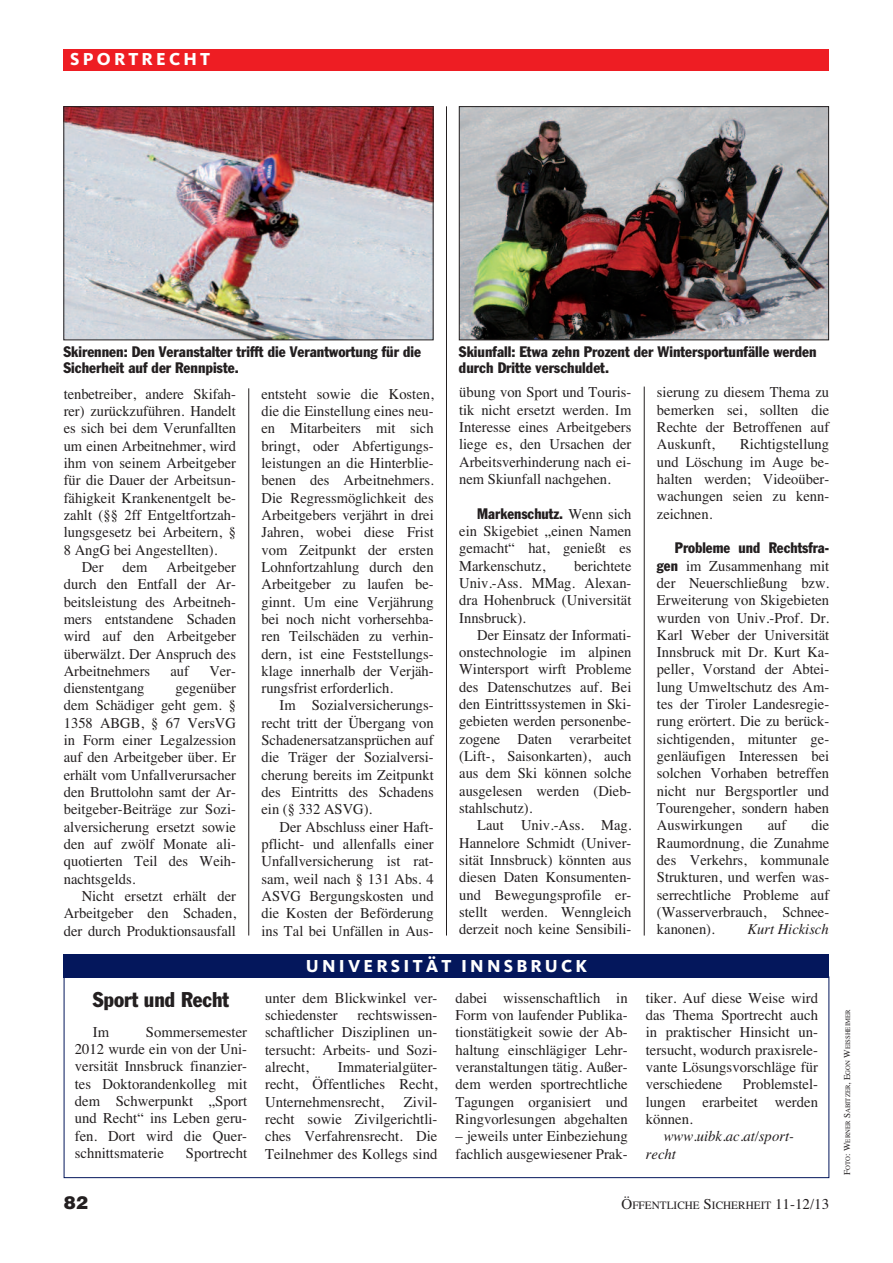
<style>
.page{position:relative;width:893px;height:1263px;background:#fff}
.page>*{position:absolute;margin:0;border:0;box-sizing:border-box;transform-origin:0 0}
.t1{font:condensed 21px "Franklin Gothic";color:#231f20}
.t2{font:800 18px "Kievit";letter-spacing:.175em;color:#fff}
.t3{font:900 18px "Helvetica";color:#231f20}
.t4{font:15px/17.4px "Times";color:#231f20;text-align:justify}
.t5{font:condensed 15px/15.8px "Franklin Gothic";color:#231f20}
.t6{font:italic 15px/17.2px "Times";color:#231f20}
.t7{font:11.25px "Times";color:#231f20}
.t8{font:6.75px "Times";color:#231f20}
.s1{font-family:"Times";font-stretch:normal}
.s2{font-family:"Franklin Gothic";font-stretch:condensed}
.s3{font-size:15px}
.s4{font-size:9px}
</style>
<div class="page">
<hr style="left:248px;top:388px;width:1px;height:547px;background:#231f20">
<hr style="left:446px;top:106px;width:1px;height:829px;background:#231f20">
<hr style="left:644px;top:387px;width:1px;height:548px;background:#231f20">
<div style="left:64px;top:49px;width:765px;height:21px;background:#ee1d23"></div>
<img style="left:65px;top:108px;width:366px;height:230px">
<div style="left:63px;top:106px;width:370px;height:234px;border:1px solid #231f20"></div>
<img style="left:461px;top:108px;width:366px;height:230px">
<div style="left:459px;top:106px;width:370px;height:234px;border:1px solid #231f20"></div>
<div style="left:64px;top:977px;width:765px;height:201px;border:1px solid #04175c"></div>
<div style="left:64px;top:954px;width:765px;height:23px;background:#04175c"></div>
<p class="t2" style="left:70px;top:53px;width:141px">SPORTRECHT</p>
<p class="t5" style="left:63px;top:345px;width:359px">Skirennen: Den Veranstalter trifft die Verantwortung für die<br>Sicherheit auf der Rennpiste.</p>
<p class="t5" style="left:459px;top:345px;width:359px">Skiunfall: Etwa zehn Prozent der Wintersportunfälle werden durch Dritte verschuldet.</p>
<p class="t4" style="left:64px;top:385px;width:174px">tenbetreiber, andere Skifah-</p>
<p class="t4" style="left:64px;top:402px;width:174px">rer) zurückzuführen. Handelt</p>
<p class="t4" style="left:64px;top:419px;width:174px">es sich bei dem Verunfallten</p>
<p class="t4" style="left:64px;top:437px;width:174px">um einen Arbeitnehmer, wird</p>
<p class="t4" style="left:64px;top:454px;width:174px">ihm von seinem Arbeitgeber</p>
<p class="t4" style="left:64px;top:471px;width:174px">für die Dauer der Arbeitsun-</p>
<p class="t4" style="left:64px;top:489px;width:174px">fähigkeit Krankenentgelt be-</p>
<p class="t4" style="left:64px;top:506px;width:174px">zahlt (§§ 2ff Entgeltfortzah-</p>
<p class="t4" style="left:64px;top:523px;width:174px">lungsgesetz bei Arbeitern, §</p>
<p class="t4" style="left:64px;top:541px;width:155px">8 AngG bei Angestellten).</p>
<p class="t4" style="left:82px;top:558px;width:23px">Der</p>
<p class="t4" style="left:123px;top:558px;width:27px">dem</p>
<p class="t4" style="left:64px;top:558px;width:174px;text-indent:103px">Arbeitgeber durch den Entfall der Ar&shy;beitsleistung des Arbeitneh&shy;mers entstandene Schaden wird auf den Arbeitgeber überwälzt. Der Anspruch des Arbeitnehmers</p>
<p class="t4" style="left:170px;top:662px;width:20px">auf</p>
<p class="t4" style="left:209px;top:662px;width:28px">Ver-</p>
<p class="t4" style="left:64px;top:679px;width:82px">dienstentgang</p>
<p class="t4" style="left:64px;top:679px;width:174px;text-indent:112px">gegenüber dem Schädiger geht gem. § 1358 ABGB, § 67 VersVG in Form einer Legalzession auf den Arbeitgeber über. Er erhält vom Unfallverursacher den Bruttolohn samt der Ar&shy;beitgeber-Beiträge zur Sozi&shy;alversicherung ersetzt sowie den auf zwölf Monate ali&shy;quotierten Teil des Weih&shy;nachtsgelds.</p>
<p class="t4" style="left:64px;top:887px;width:174px;text-indent:18px">Nicht ersetzt erhält der Arbeitgeber den Schaden, der durch Produktionsausfall</p>
<h1 class="t1" style="left:93px;top:992px;width:138px">Sport und Recht</h1>
<p class="t4" style="left:93px;top:1023px;width:18px">Im</p>
<p class="t4" style="left:75px;top:1023px;width:174px;text-indent:71px">Sommersemester 2012 wurde ein von der Uni&shy;versität Innsbruck finanzier&shy;tes Doktorandenkolleg mit dem Schwerpunkt „Sport und Recht“ ins Leben geru&shy;fen. Dort wird die Quer&shy;schnittsmaterie</p>
<p class="t4" style="left:186px;top:1144px;width:63px">Sportrecht</p>
<p class="t4" style="left:261px;top:385px;width:174px">entsteht sowie die Kosten, die die Einstellung eines neu&shy;en Mitarbeiters mit sich bringt, oder Abfertigungs&shy;leistungen an die Hinterblie&shy;benen des Arbeitnehmers.<br>Die Regressmöglichkeit des Arbeitgebers verjährt in drei Jahren, wobei diese Frist vom Zeitpunkt der ersten Lohnfortzahlung durch den Arbeitgeber zu laufen be&shy;ginnt. Um eine Verjährung bei noch nicht vorhersehba&shy;ren Teilschäden zu verhin&shy;dern, ist eine Feststellungs&shy;klage innerhalb der Verjäh&shy;rungsfrist erforderlich.</p>
<p class="t4" style="left:261px;top:697px;width:174px;text-indent:18px">Im Sozialversicherungs&shy;recht tritt der Übergang von Schadenersatzansprüchen auf die Träger der Sozialversi&shy;cherung bereits im Zeitpunkt des Eintritts des Schadens ein (§ 332 ASVG).</p>
<p class="t4" style="left:261px;top:818px;width:174px;text-indent:18px">Der Abschluss einer Haft&shy;pflicht- und allenfalls einer Unfallversicherung ist rat&shy;sam, weil nach § 131 Abs. 4<br>ASVG Bergungskosten und die Kosten der Beförderung ins Tal bei Unfällen in Aus-</p>
<p class="t4" style="left:459px;top:383px;width:174px">übung von Sport und Touris&shy;tik nicht ersetzt werden. Im Interesse eines Arbeitgebers liege es, den Ursachen der Arbeitsverhinderung nach ei&shy;nem Skiunfall nachgehen.</p>
<p class="t5" style="left:477px;top:506px;width:156px">Markenschutz. <span class="s1">Wenn sich</span></p>
<p class="t4" style="left:459px;top:522px;width:174px">ein Skigebiet „einen Namen gemacht“ hat, genießt es Markenschutz,</p>
<p class="t4" style="left:459px;top:557px;width:174px;text-indent:115px">berichtete Univ.-Ass. MMag. Alexan&shy;dra Hohenbruck (Universität Innsbruck).</p>
<p class="t4" style="left:459px;top:626px;width:174px;text-indent:18px">Der Einsatz der Informati&shy;onstechnologie im alpinen Wintersport wirft Probleme des Datenschutzes auf. Bei den Eintrittssystemen in Ski&shy;gebieten werden personenbe&shy;zogene Daten verarbeitet (Lift-, Saisonkarten), auch aus dem Ski können solche ausgelesen werden (Dieb&shy;stahlschutz).</p>
<p class="t4" style="left:459px;top:816px;width:174px;text-indent:18px">Laut Univ.-Ass. Mag.<br>Hannelore Schmidt (Univer&shy;sität Innsbruck) könnten aus diesen Daten Konsumenten&shy;und Bewegungsprofile er&shy;stellt werden. Wenngleich derzeit noch keine Sensibili-</p>
<p class="t2" style="left:306px;top:960px;width:283px">UNIVERSITÄT INNSBRUCK</p>
<p class="t4" style="left:265px;top:989px;width:174px">unter dem Blickwinkel ver&shy;schiedenster</p>
<p class="t4" style="left:265px;top:1006px;width:174px;text-indent:92px">rechtswissen&shy;schaftlicher Disziplinen un&shy;tersucht: Arbeits- und Sozi&shy;alrecht,</p>
<p class="t4" style="left:265px;top:1058px;width:174px;text-indent:73px">Immaterialgüter&shy;recht, Öffentliches Recht, Unternehmensrecht,</p>
<p class="t4" style="left:265px;top:1093px;width:174px;text-indent:139px">Zivil&shy;recht sowie Zivilgerichtli&shy;ches Verfahrensrecht. Die Teilnehmer des Kollegs sind</p>
<p class="t4" style="left:455px;top:989px;width:174px">dabei wissenschaftlich in Form von laufender Publika&shy;tionstätigkeit sowie der Ab&shy;haltung einschlägiger Lehr&shy;veranstaltungen tätig. Außer&shy;dem werden sportrechtliche Tagungen organisiert und Ringvorlesungen abgehalten</p>
<p class="t4" style="left:455px;top:1127px;width:174px">– jeweils unter Einbeziehung fachlich ausgewiesener Prak-</p>
<p class="t4" style="left:657px;top:383px;width:174px">sierung zu diesem Thema zu bemerken sei, sollten die Rechte der Betroffenen auf Auskunft,</p>
<p class="t4" style="left:657px;top:435px;width:174px;text-indent:83px">Richtigstellung und Löschung im Auge be&shy;halten werden; Videoüber&shy;wachungen seien zu kenn&shy;zeichnen.</p>
<p class="t5" style="left:675px;top:541px;width:156px">Probleme und Rechtsfra-</p>
<p class="t4" style="left:657px;top:557px;width:174px"><span class="s2">gen</span> im Zusammenhang mit der Neuerschließung bzw.<br>Erweiterung von Skigebieten wurden von Univ.-Prof. Dr.<br>Karl Weber der Universität Innsbruck mit Dr. Kurt Ka&shy;peller, Vorstand der Abtei&shy;lung Umweltschutz des Am&shy;tes der Tiroler Landesregie&shy;rung erörtert. Die zu berück&shy;sichtigenden, mitunter ge&shy;genläufigen Interessen bei solchen Vorhaben betreffen nicht nur Bergsportler und Tourengeher, sondern haben Auswirkungen</p>
<p class="t4" style="left:657px;top:816px;width:174px;text-indent:154px">die Raumordnung, die Zunahme des Verkehrs, kommunale Strukturen, und werfen was&shy;serrechtliche Probleme auf (Wasserverbrauch, Schnee&shy;kanonen).</p>
<p class="t4" style="left:768px;top:816px;width:20px">auf</p>
<p class="t6" style="left:747px;top:920px;width:83px">Kurt Hickisch</p>
<p class="t4" style="left:646px;top:989px;width:174px">tiker. Auf diese Weise wird das Thema Sportrecht auch in praktischer Hinsicht un&shy;tersucht, wodurch praxisrele&shy;vante Lösungsvorschläge für verschiedene</p>
<p class="t4" style="left:646px;top:1075px;width:174px;text-indent:97px">Problemstel&shy;lungen erarbeitet werden können.</p>
<p class="t6" style="left:646px;top:1127px;width:150px;text-indent:18px">www.uibk.ac.at/sport&shy;recht</p>
<p class="t3" style="left:64px;top:1192px;width:26px">82</p>
<p class="t7" style="left:621px;top:1198px;width:209px"><span class="s3">Ö</span>FFENTLICHE <span class="s3">S</span>ICHERHEIT <span class="s3">11-12/13</span></p>
<p class="t8" style="left:844px;top:1175px;width:167px;rotate:-90deg"><span class="s4">F</span>OTO<span class="s4">: W</span>ERNER <span class="s4">S</span>ABITZER<span class="s4">, E</span>GON <span class="s4">W</span>EISSHEIMER</p>
</div>
